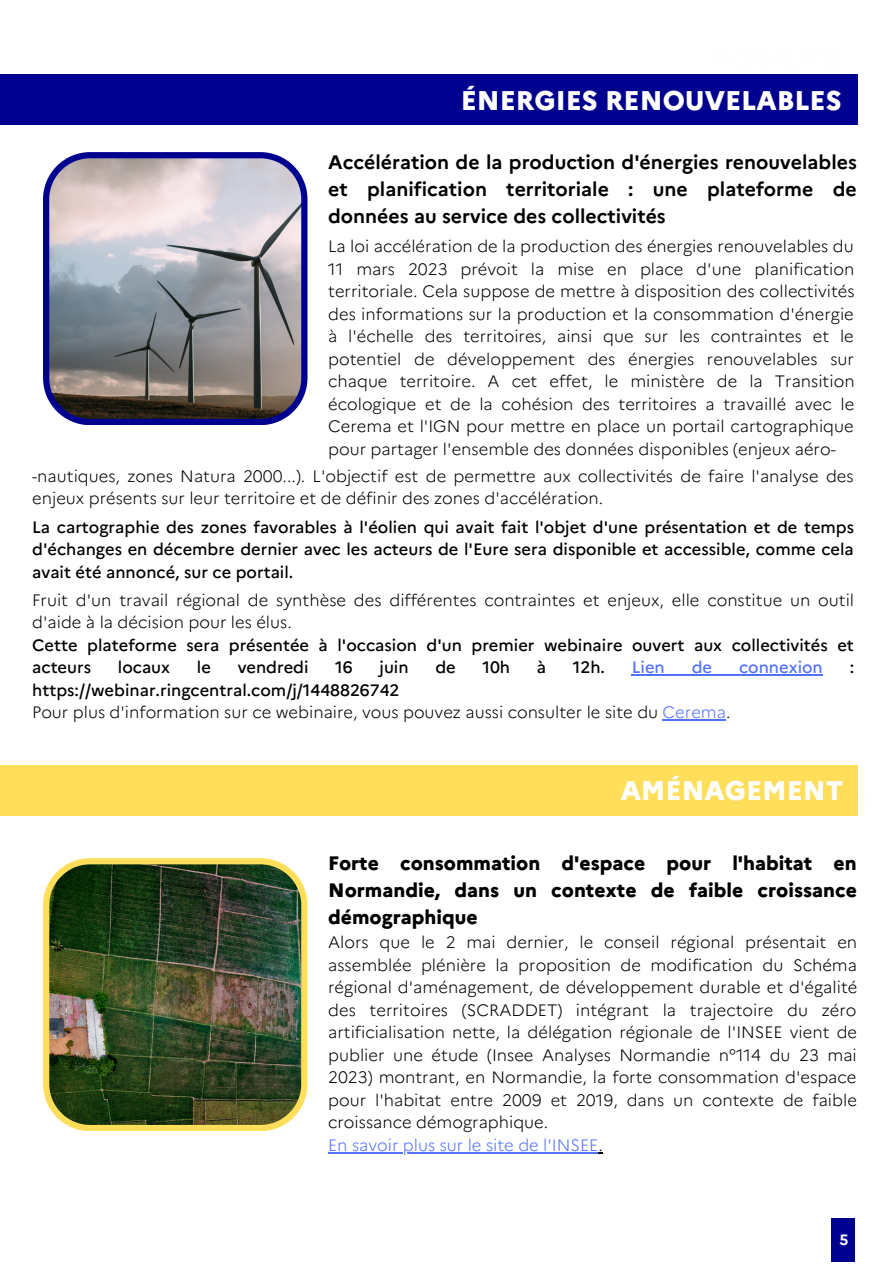
<style>
.page{position:relative;width:893px;height:1264px;background:#fff}
.page>*{position:absolute;margin:0;border:0;box-sizing:border-box;transform-origin:0 0}
.t1{font:800 27px "Marianne";color:#fefefe}
.t2{font:700 19.5px/27px "Marianne";color:#000;text-align:justify}
.t3{font:800 19.5px/27px "Marianne";color:#000;text-align:justify}
.t4{font:300 16.5px/22.5px "Marianne";color:#000;text-align:justify}
.t5{font:500 16.5px/22.5px "Marianne";color:#000;text-align:justify}
.t6{font:300 16.5px "Marianne";color:#5271ff}
.t7{font:500 16.5px "Marianne";color:#5271ff}
.t8{font:700 15px "Marianne";color:#fff}
.s1{color:#5271ff}
.s2{color:#000}
</style>
<div class="page">
<div style="left:831px;top:1218px;width:23px;height:44px;background:#010190"></div>
<svg style="left:43px;top:152px;width:264px;height:273px;background:#9794a1"></svg>
<div style="left:0;top:74px;width:857px;height:51px;background:#010190"></div>
<hr style="left:631px;top:674px;width:191px;height:1px;background:#5271ff">
<hr style="left:662px;top:719px;width:64px;height:1px;background:#5271ff">
<div style="left:0;top:764px;width:857px;height:51px;background:#ffde59"></div>
<img style="left:43px;top:858px;width:264px;height:272px">
<hr style="left:328px;top:1151px;width:270px;height:2px;background:#5271ff">
<p class="t1" style="left:460px;top:80px;width:382px">ÉNERGIES RENOUVELABLES</p>
<p class="t2" style="left:328px;top:147px;width:530px">Accélération de la production d'énergies renouvelables et planification territoriale : une plateforme de données au service des collectivités</p>
<p class="t4" style="left:328px;top:234px;width:528px">La loi accélération de la production des énergies renouvelables du 11 mars 2023 prévoit la mise en place d'une planification territoriale. Cela suppose de mettre à disposition des collectivités des informations sur la production et la consommation d'énergie à l'échelle des territoires, ainsi que sur les contraintes et le potentiel de développement des énergies renouvelables sur chaque territoire. A cet effet, le ministère de la Transition écologique et de la cohésion des territoires a travaillé avec le Cerema et l'IGN pour mettre en place un portail cartographique pour partager l'ensemble des données disponibles (enjeux aéro-</p>
<p class="t4" style="left:32px;top:463px;width:823px">-nautiques, zones Natura 2000...). L'objectif est de permettre aux collectivités de faire l'analyse des enjeux présents sur leur territoire et de définir des zones d'accélération.</p>
<p class="t5" style="left:32px;top:514px;width:823px">La cartographie des zones favorables à l'éolien qui avait fait l'objet d'une présentation et de temps d'échanges en décembre dernier avec les acteurs de l'Eure sera disponible et accessible, comme cela avait été annoncé, sur ce portail.</p>
<p class="t4" style="left:32px;top:587px;width:823px">Fruit d'un travail régional de synthèse des différentes contraintes et enjeux, elle constitue un outil d'aide à la décision pour les élus.</p>
<p class="t5" style="left:32px;top:632px;width:823px">Cette plateforme sera présentée à l'occasion d'un premier webinaire ouvert aux collectivités et acteurs</p>
<p class="t5" style="left:118px;top:654px;width:54px">locaux</p>
<p class="t5" style="left:197px;top:654px;width:16px">le</p>
<p class="t5" style="left:238px;top:654px;width:72px">vendredi</p>
<p class="t5" style="left:335px;top:654px;width:19px">16</p>
<p class="t5" style="left:379px;top:654px;width:31px">juin</p>
<p class="t5" style="left:435px;top:654px;width:22px">de</p>
<p class="t5" style="left:482px;top:654px;width:29px">10h</p>
<p class="t5" style="left:537px;top:654px;width:11px">à</p>
<p class="t5" style="left:573px;top:654px;width:34px">12h.</p>
<p class="t7" style="left:631px;top:654px;width:34px">Lien</p>
<p class="t7" style="left:691px;top:654px;width:22px">de</p>
<p class="t7" style="left:739px;top:654px;width:85px">connexion</p>
<p class="t5" style="left:849px;top:654px;width:6px">:</p>
<p class="t5" style="left:32px;top:677px;width:369px">https://webinar.ringcentral.com/j/1448826742</p>
<p class="t4" style="left:32px;top:699px;width:699px">Pour plus d'information sur ce webinaire, vous pouvez aussi consulter le site du <span class="s1">Cerema</span>.</p>
<p class="t1" style="left:620px;top:769px;width:224px">AMÉNAGEMENT</p>
<p class="t1" style="left:699px;top:780px;width:178px">FONDS VERT</p>
<p class="t3" style="left:328px;top:848px;width:530px">Forte consommation d'espace pour l'habitat en Normandie, dans un contexte de faible croissance démographique</p>
<p class="t4" style="left:328px;top:930px;width:530px">Alors que le 2 mai dernier, le conseil régional présentait en assemblée plénière la proposition de modification du Schéma régional d'aménagement, de développement durable et d'égalité des territoires (SCRADDET) intégrant la trajectoire du zéro artificialisation nette, la délégation régionale de l'INSEE vient de publier une étude (Insee Analyses Normandie n°114 du 23 mai 2023) montrant, en Normandie, la forte consommation d'espace pour l'habitat entre 2009 et 2019, dans un contexte de faible croissance démographique.</p>
<p class="t6" style="left:328px;top:1132px;width:276px">En savoir plus sur le site de l'INSEE<span class="s2">.</span></p>
<p class="t8" style="left:839px;top:1228px;width:10px">5</p>
</div>
